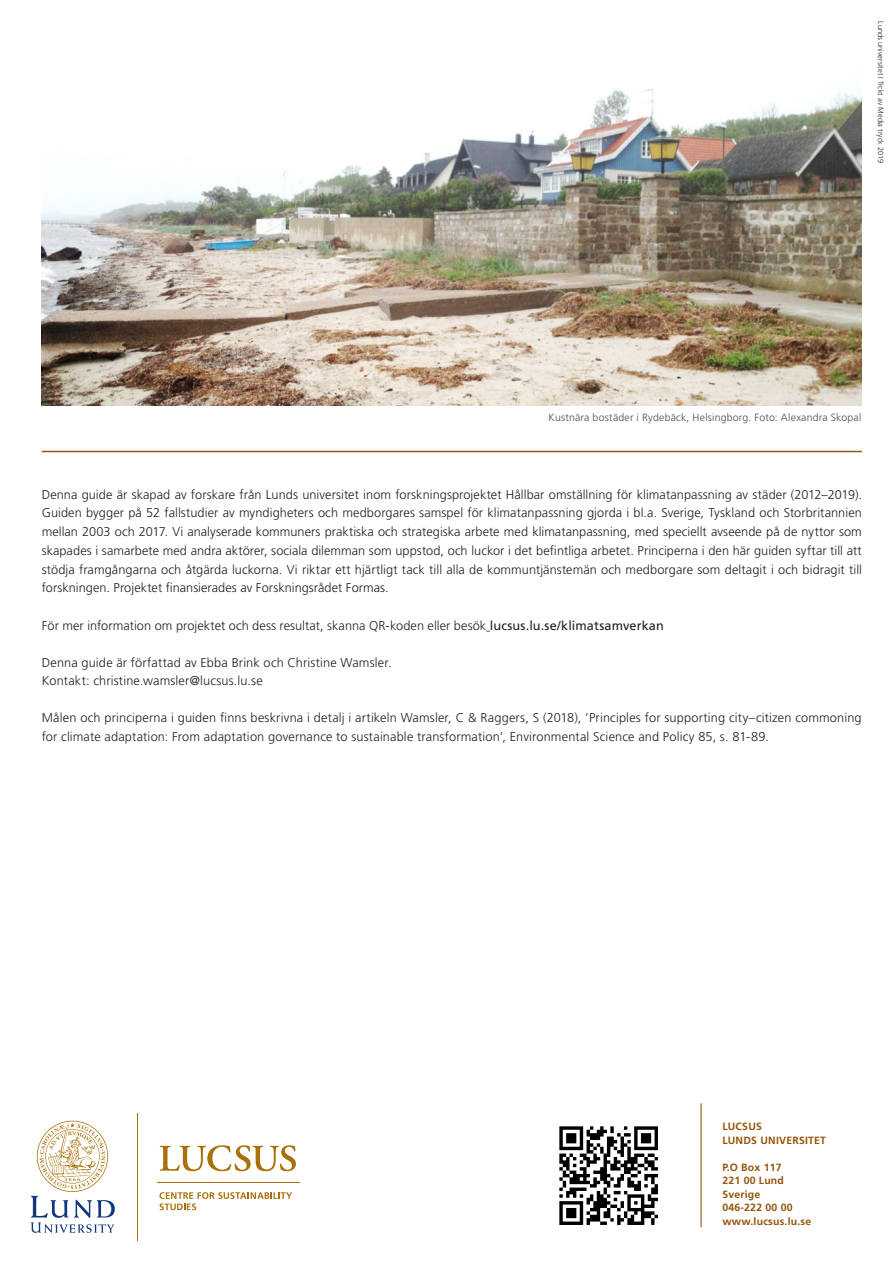
<style>
.page{position:relative;width:893px;height:1263px;background:#fff}
.page>*{position:absolute;margin:0;border:0;box-sizing:border-box;transform-origin:0 0}
.Svart_Brödtext_utan{font:300 12.75px/18.8px "Frutiger LT Std";letter-spacing:.01em;color:#231f20;text-align:justify}
.t1{font:700 10.5px "Frutiger LT Std";letter-spacing:.02em;color:#94550c}
.Brons_Underrubrik_1{font:300 10.5px "Frutiger LT Std";letter-spacing:.02em;color:#4c4b43}
.t2{font:300 7.5px "Frutiger LT Std";color:#231f20}
.s1{font-weight:400}
</style>
<div class="page">
<hr style="left:700px;top:1103px;width:2px;height:124px;background:#94550c">
<hr style="left:42px;top:451px;width:820px;height:1px;background:#94550c">
<hr style="left:137px;top:1113px;width:1px;height:128px;background:#aa7007">
<hr style="left:157px;top:1182px;width:143px;height:1px;background:#aa7007">
<svg style="left:31px;top:1121px;width:84px;height:112px"></svg>
<svg style="left:160px;top:1145px;width:136px;height:26px"></svg>
<svg style="left:159px;top:1192px;width:133px;height:18px"></svg>
<img style="left:559px;top:1126px;width:99px;height:99px">
<img style="left:42px;top:88px;width:820px;height:317px">
<p class="t2" style="left:885px;top:21px;width:144px;rotate:90deg">Lunds universitet I Trckt av Media tryck 2019</p>
<p class="Brons_Underrubrik_1" style="left:549px;top:411px;width:314px">Kustnära bostäder i Rydebäck, Helsingborg. Foto: Alexandra Skopal</p>
<p class="Svart_Brödtext_utan" style="left:42px;top:485px;width:822px">Denna guide är skapad av forskare från Lunds universitet inom forskningsprojektet Hållbar omställning för klimatanpassning av städer (2012–2019).<br>Guiden bygger på 52 fallstudier av myndigheters och medborgares samspel för klimatanpassning gjorda i bl.a. Sverige, Tyskland och Storbritannien mellan 2003 och 2017. Vi analyserade kommuners praktiska och strategiska arbete med klimatanpassning, med speciellt avseende på de nyttor som skapades i samarbete med andra aktörer, sociala dilemman som uppstod, och luckor i det befintliga arbetet. Principerna i den här guiden syftar till att stödja framgångarna och åtgärda luckorna. Vi riktar ett hjärtligt tack till alla de kommuntjänstemän och medborgare som deltagit i och bidragit till forskningen. Projektet finansierades av Forskningsrådet Formas.</p>
<p class="Svart_Brödtext_utan" style="left:42px;top:616px;width:624px">För mer information om projektet och dess resultat, skanna QR-koden eller besök <span class="s1">lucsus.lu.se/klimatsamverkan</span></p>
<p class="Svart_Brödtext_utan" style="left:42px;top:653px;width:351px">Denna guide är författad av Ebba Brink och Christine Wamsler.</p>
<p class="Svart_Brödtext_utan" style="left:42px;top:671px;width:223px">Kontakt: christine.wamsler@lucsus.lu.se</p>
<p class="Svart_Brödtext_utan" style="left:42px;top:708px;width:821px">Målen och principerna i guiden finns beskrivna i detalj i artikeln Wamsler, C &amp; Raggers, S (2018), ’Principles for supporting city–citizen commoning for climate adaptation: From adaptation governance to sustainable transformation’, Environmental Science and Policy 85, s. 81-89.</p>
<p class="t1" style="left:722px;top:1120px;width:41px">LUCSUS</p>
<p class="t1" style="left:722px;top:1134px;width:105px">LUNDS UNIVERSITET</p>
<p class="t1" style="left:722px;top:1161px;width:61px">P.O Box 117</p>
<p class="t1" style="left:722px;top:1174px;width:63px">221 00 Lund</p>
<p class="t1" style="left:722px;top:1188px;width:40px">Sverige</p>
<p class="t1" style="left:722px;top:1201px;width:72px">046-222 00 00</p>
<p class="t1" style="left:722px;top:1215px;width:90px">www.lucsus.lu.se</p>
</div>
